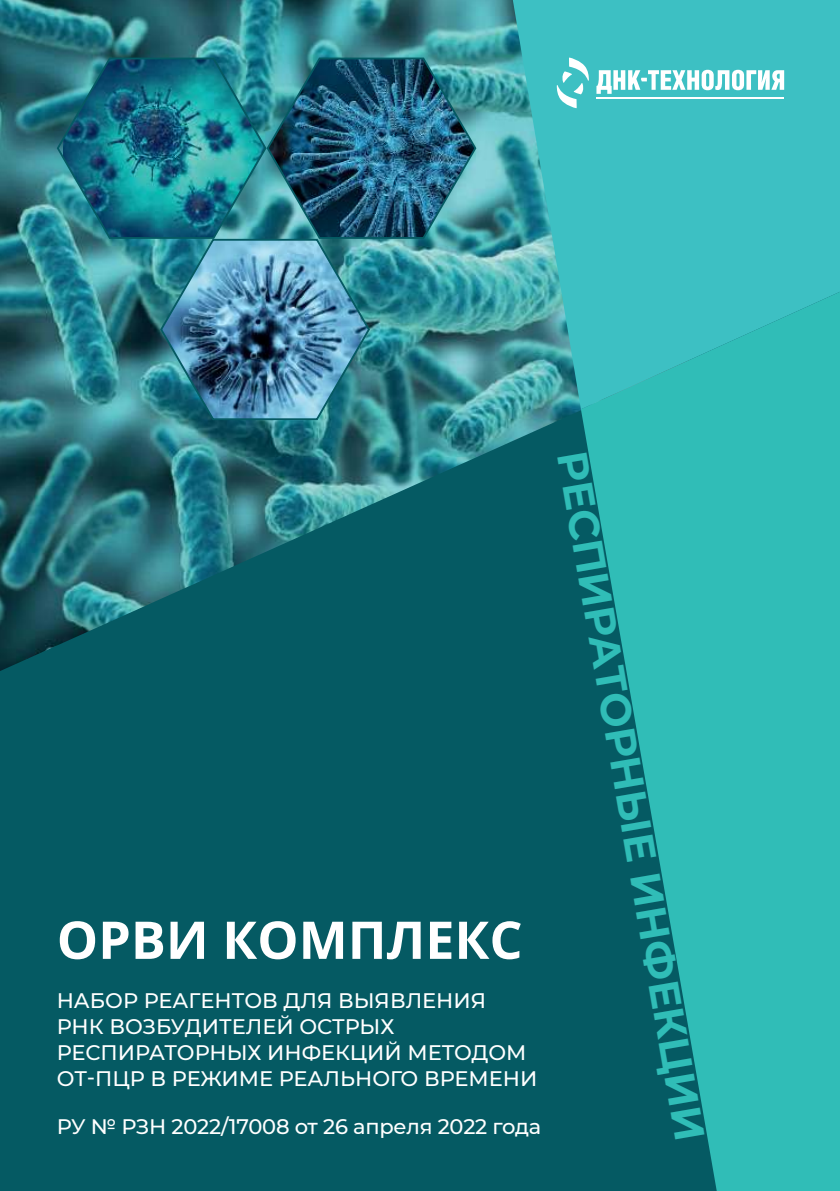
<style>
.page{position:relative;width:840px;height:1191px;background:#fff}
.page>*{position:absolute;margin:0;border:0;box-sizing:border-box;transform-origin:0 0}
.t1{font:700 52px "Open Sans";color:#fff}
.t2{font:700 42px "Montserrat";color:#30bdb7}
.t3{font:500 21px/26px "Montserrat";color:#fff}
</style>
<div class="page">
<div style="left:0;top:0;width:839px;height:1191px;background:#055a63"></div>
<img style="left:0;top:0;width:580px;height:671px">
<svg style="left:580px;top:409px;width:259px;height:782px;fill:#30bdb7"></svg>
<svg style="left:508px;top:0;width:331px;height:409px;background:#3cbbbd"></svg>
<svg style="left:596px;top:70px;width:187px;height:24px;background:#9edfe1"></svg>
<hr style="left:596px;top:97px;width:187px;height:2px;background:#fff">
<svg style="left:556px;top:58px;width:32px;height:50px;background:#73d1d3"></svg>
<img style="left:56px;top:56px;width:421px;height:365px">
<h1 class="t1" style="left:57px;top:903px;width:467px">ОРВИ КОМПЛЕКС</h1>
<p class="t3" style="left:57px;top:986px;width:482px">НАБОР РЕАГЕНТОВ ДЛЯ ВЫЯВЛЕНИЯ<br>РНК ВОЗБУДИТЕЛЕЙ ОСТРЫХ<br>РЕСПИРАТОРНЫХ ИНФЕКЦИЙ МЕТОДОМ<br>ОТ-ПЦР В РЕЖИМЕ РЕАЛЬНОГО ВРЕМЕНИ</p>
<p class="t3" style="left:57px;top:1113px;width:486px">РУ № РЗН 2022/17008 от 26 апреля 2022 года</p>
<h2 class="t2" style="left:600px;top:446px;width:700px;rotate:80deg">РЕСПИРАТОРНЫЕ ИНФЕКЦИИ</h2>
</div>
